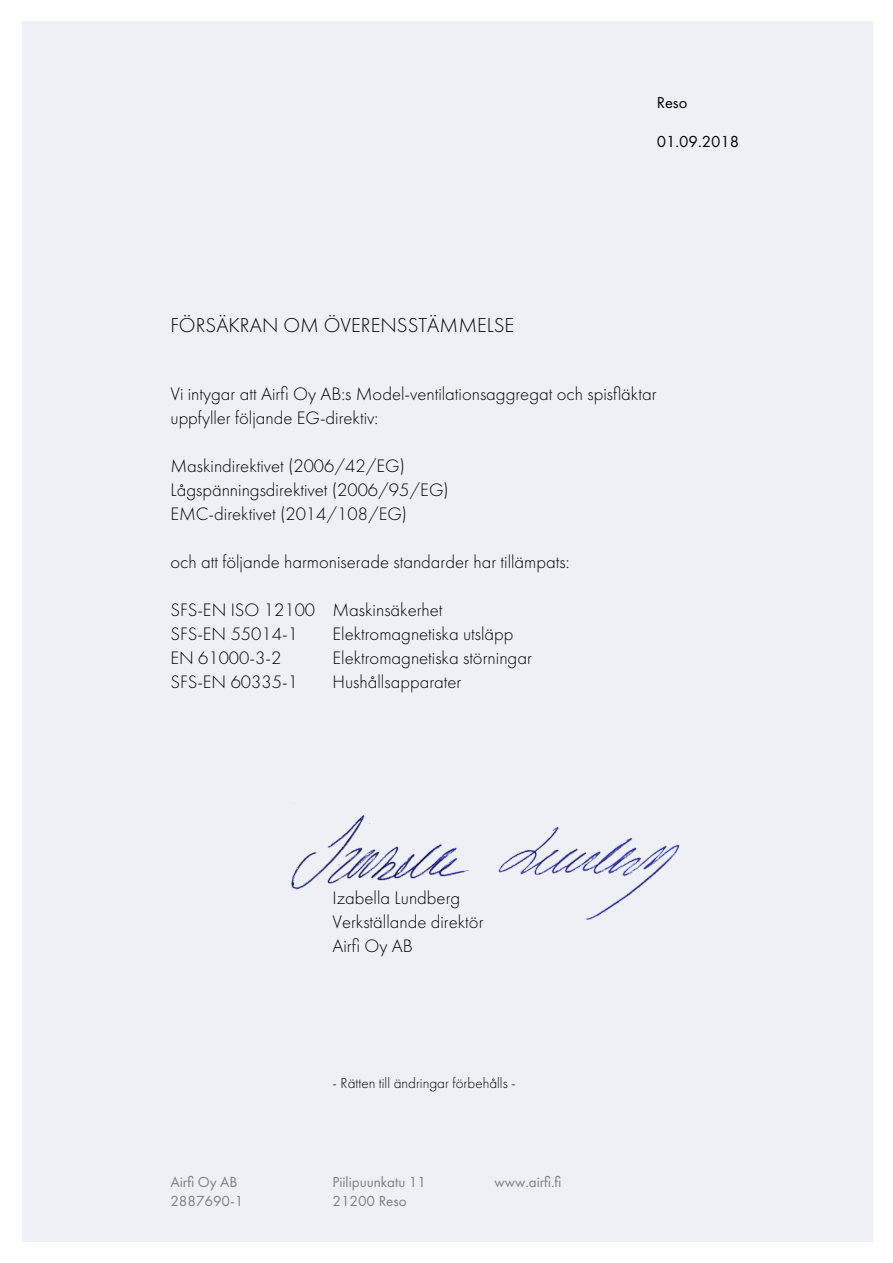
<style>
.page{position:relative;width:893px;height:1263px;background:#fff}
.page>*{position:absolute;margin:0;border:0;box-sizing:border-box;transform-origin:0 0}
.t1{font:300 20.85px "Futura PT";color:#000}
.t2{font:300 18.75px/24px "Futura PT";color:#000}
.t3{font:16.5px "Futura PT";color:#000}
.t4{font:15.15px "Futura PT";letter-spacing:-.005em;color:#808080}
.t5{font:300 15.15px "Futura PT";color:#000}
</style>
<div class="page">
<div style="left:22px;top:22px;width:850px;height:1220px;background:#edf1f5"></div>
<img style="left:291px;top:803px;width:389px;height:117px">
<p class="t1" style="left:170px;top:313px;width:345px">FÖRSÄKRAN OM ÖVERENSSTÄMMELSE</p>
<p class="t3" style="left:656px;top:93px;width:32px">Reso</p>
<p class="t3" style="left:656px;top:131px;width:84px">01.09.2018</p>
<p class="t2" style="left:170px;top:382px;width:487px">Vi intygar att Airfi Oy AB:s Model-ventilationsaggregat och spisfläktar uppfyller följande EG-direktiv:</p>
<p class="t2" style="left:170px;top:454px;width:280px">Maskindirektivet (2006/42/EG)<br>Lågspänningsdirektivet (2006/95/EG)<br>EMC-direktivet (2014/108/EG)</p>
<p class="t2" style="left:170px;top:550px;width:400px">och att följande harmoniserade standarder har tillämpats:</p>
<p class="t2" style="left:332px;top:598px;width:201px;text-indent:-162px">SFS-EN ISO 12100 Maskinsäkerhet<br>Elektromagnetiska utsläpp<br>Elektromagnetiska störningar<br>Hushållsapparater</p>
<p class="t2" style="left:170px;top:622px;width:129px">SFS-EN 55014-1<br>EN 61000-3-2<br>SFS-EN 60335-1</p>
<p class="t2" style="left:332px;top:886px;width:152px">Izabella Lundberg<br>Verkställande direktör<br>Airfi Oy AB</p>
<p class="t5" style="left:332px;top:1075px;width:185px">- Rätten till ändringar förbehålls -</p>
<p class="t4" style="left:170px;top:1173px;width:69px">Airfi Oy AB</p>
<p class="t4" style="left:332px;top:1173px;width:95px">Piilipuunkatu 11</p>
<p class="t4" style="left:494px;top:1173px;width:68px">www.airfi.fi</p>
<p class="t4" style="left:170px;top:1192px;width:75px">2887690-1</p>
<p class="t4" style="left:332px;top:1192px;width:76px">21200 Reso</p>
</div>
